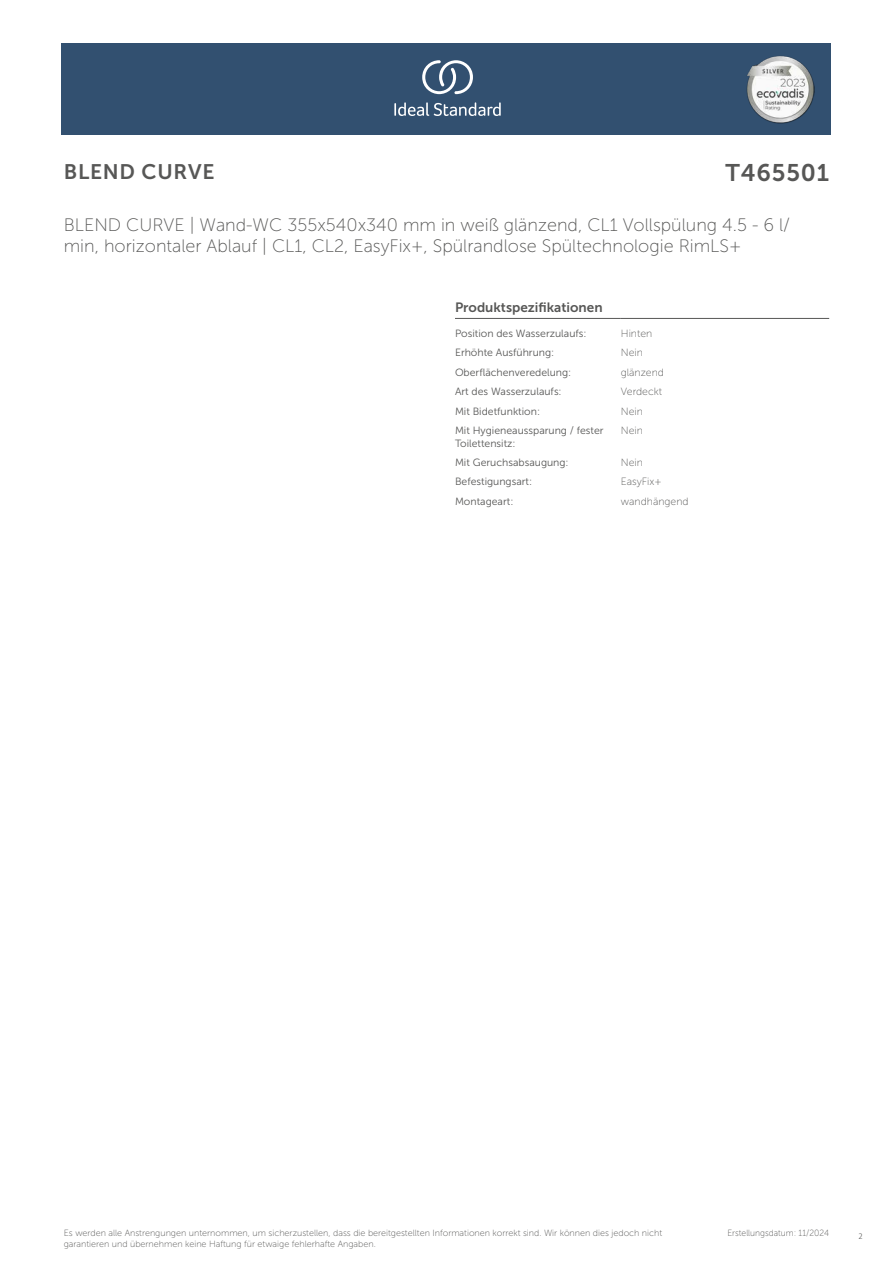
<style>
.page{position:relative;width:893px;height:1263px;background:#fff}
.page>*{position:absolute;margin:0;border:0;box-sizing:border-box;transform-origin:0 0}
.t1{font:24px "Museo Sans 700";letter-spacing:.035em;color:#575756}
.t2{font:21px "Museo Sans 700";letter-spacing:.035em;color:#575756}
.t3{font:18px/21.6px "Museo Sans 100";color:#575756}
.t4{font:13.5px "Museo Sans 700";color:#575756}
.t5{font:10.5px/12.6px "Museo Sans 300";color:#575756}
.t6{font:10.5px "Museo Sans 100";color:#575756}
.t7{font:9px/10.8px "Museo Sans 100";color:#575756}
.t8{font:9px "Museo Sans 100";color:#575756;scale:.95 1}
.t9{font:300 9px "Calibri";color:#575756;scale:.95 1}
</style>
<div class="page">
<div style="left:62px;top:43px;width:769px;height:91px;background:#325070"></div>
<hr style="left:455px;top:318px;width:166px;height:1px;background:#575756">
<hr style="left:621px;top:318px;width:208px;height:1px;background:#575756">
<svg style="left:394px;top:102px;width:107px;height:14px"></svg>
<svg style="left:422px;top:60px;width:51px;height:34px"></svg>
<img style="left:746px;top:56px;width:68px;height:67px">
<h2 class="t2" style="left:64px;top:160px;width:152px">BLEND CURVE</h2>
<h1 class="t1" style="left:726px;top:160px;width:105px">T465501</h1>
<h3 class="t3" style="left:64px;top:214px;width:728px">BLEND CURVE | Wand-WC 355x540x340 mm in weiß glänzend, CL1 Vollspülung 4.5 - 6 l/ min, horizontaler Ablauf | CL1, CL2, EasyFix+, Spülrandlose Spültechnologie RimLS+</h3>
<h3 class="t4" style="left:455px;top:300px;width:149px">Produktspezifikationen</h3>
<p class="t5" style="left:455px;top:327px;width:133px">Position des Wasserzulaufs:</p>
<p class="t6" style="left:621px;top:328px;width:33px">Hinten</p>
<p class="t5" style="left:455px;top:347px;width:101px">Erhöhte Ausführung:</p>
<p class="t6" style="left:621px;top:347px;width:24px">Nein</p>
<p class="t5" style="left:455px;top:366px;width:118px">Oberflächenveredelung:</p>
<p class="t6" style="left:621px;top:367px;width:45px">glänzend</p>
<p class="t5" style="left:455px;top:385px;width:108px">Art des Wasserzulaufs:</p>
<p class="t6" style="left:621px;top:386px;width:43px">Verdeckt</p>
<p class="t5" style="left:455px;top:405px;width:87px">Mit Bidetfunktion:</p>
<p class="t6" style="left:621px;top:405px;width:24px">Nein</p>
<p class="t5" style="left:455px;top:424px;width:150px">Mit Hygieneaussparung / fester<br>Toilettensitz:</p>
<p class="t6" style="left:621px;top:425px;width:24px">Nein</p>
<p class="t5" style="left:455px;top:456px;width:115px">Mit Geruchsabsaugung:</p>
<p class="t6" style="left:621px;top:457px;width:24px">Nein</p>
<p class="t5" style="left:455px;top:475px;width:79px">Befestigungsart:</p>
<p class="t6" style="left:621px;top:476px;width:42px">EasyFix+</p>
<p class="t5" style="left:455px;top:495px;width:60px">Montageart:</p>
<p class="t6" style="left:621px;top:495px;width:69px">wandhängend</p>
<p class="t7" style="left:64px;top:1227px;width:600px">Es werden alle Anstrengungen unternommen, um sicherzustellen, dass die bereitgestellten Informationen korrekt sind. Wir können dies jedoch nicht garantieren und übernehmen keine Haftung für etwaige fehlerhafte Angaben.</p>
<p class="t8" style="left:727px;top:1228px;width:109px">Erstellungsdatum: 11/2024</p>
<p class="t9" style="left:858px;top:1230px;width:6px">2</p>
</div>
